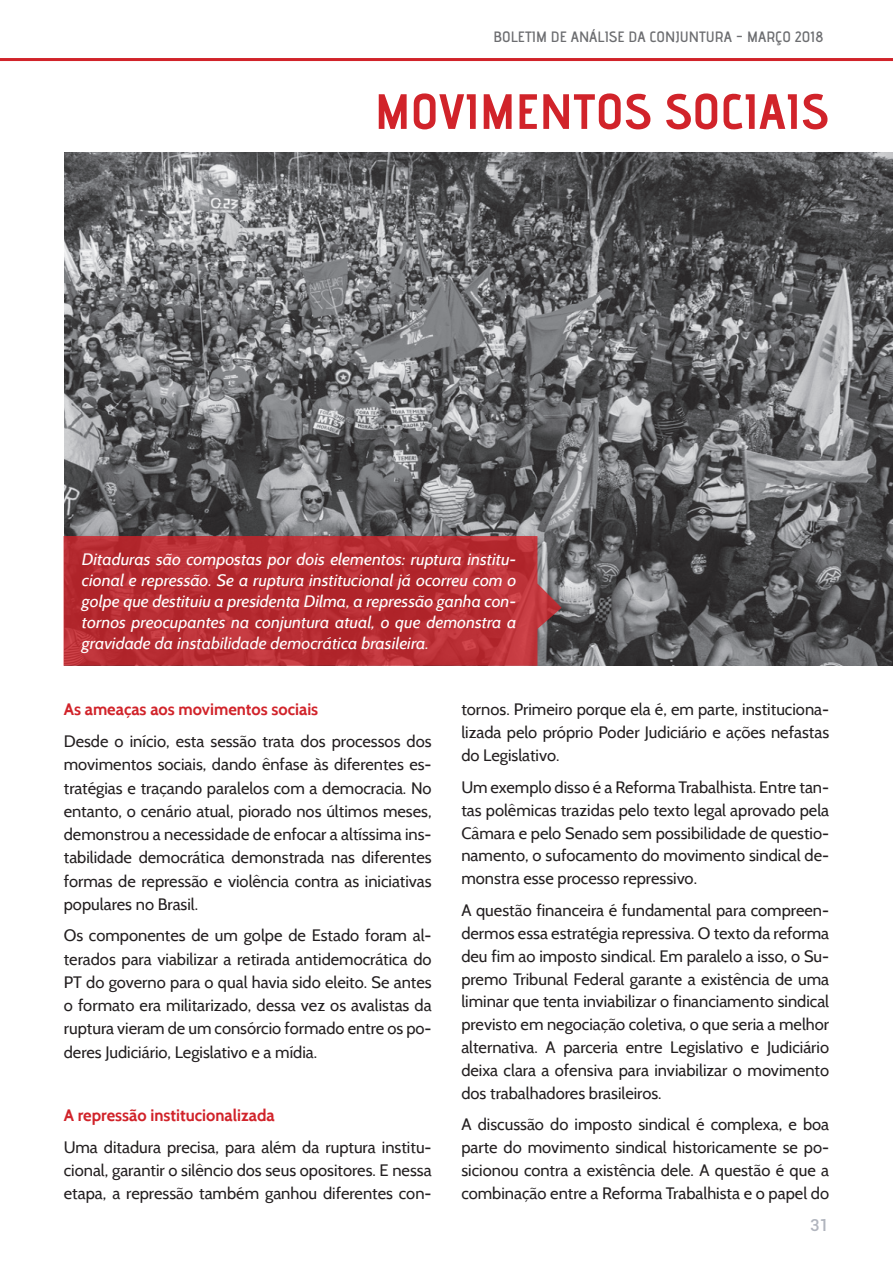
<style>
.page{position:relative;width:893px;height:1263px;background:#fff}
.page>*{position:absolute;margin:0;border:0;box-sizing:border-box;transform-origin:0 0}
.Paragraph_Style_blac{font:49.5px "advent Bd 3";color:#d1232a;scale:1.05 1}
.t1{font:16.5px/23px "Cabin";color:#231f20;text-align:justify}
.t2{font:italic 16.5px/21px "Cabin";color:#fff;text-align:justify;scale:1.05 1}
.t3{font:700 16.5px "Cabin";color:#d1232a}
.t4{font:500 16.5px "Roboto";color:#b1b5be}
.t5{font:15px "advent Bd 2";color:#6c6d70;scale:1.05 1}
</style>
<div class="page">
<hr style="left:0;top:58px;width:893px;height:3px;background:#d1232a">
<img style="left:64px;top:152px;width:829px;height:513px">
<svg style="left:64px;top:536px;width:498px;height:130px;background:#b53035"></svg>
<p class="t5" style="left:493px;top:28px;width:316px">BOLETIM DE ANÁLISE DA CONJUNTURA - MARÇO 2018</p>
<p class="Paragraph_Style_blac" style="left:375px;top:81px;width:434px">MOVIMENTOS SOCIAIS</p>
<p class="t2" style="left:82px;top:549px;width:415px">Ditaduras são compostas por dois elementos: ruptura institu&shy;cional e repressão. Se a ruptura institucional já ocorreu com o golpe que destituiu a presidenta Dilma, a repressão ganha con&shy;tornos preocupantes na conjuntura atual, o que demonstra a gravidade da instabilidade democrática brasileira.</p>
<p class="t3" style="left:64px;top:700px;width:256px">As ameaças aos movimentos sociais</p>
<p class="t1" style="left:64px;top:730px;width:369px">Desde o início, esta sessão trata dos processos dos movimentos sociais, dando ênfase às diferentes es&shy;tratégias e traçando paralelos com a democracia. No entanto, o cenário atual, piorado nos últimos meses, demonstrou a necessidade de enfocar a altíssima ins&shy;tabilidade democrática demonstrada nas diferentes formas de repressão e violência contra as iniciativas populares no Brasil.</p>
<p class="t1" style="left:64px;top:924px;width:369px">Os componentes de um golpe de Estado foram al&shy;terados para viabilizar a retirada antidemocrática do PT do governo para o qual havia sido eleito. Se antes o formato era militarizado, dessa vez os avalistas da ruptura vieram de um consórcio formado entre os po&shy;deres Judiciário, Legislativo e a mídia.</p>
<p class="t3" style="left:64px;top:1105px;width:212px">A repressão institucionalizada</p>
<p class="t1" style="left:64px;top:1135px;width:369px">Uma ditadura precisa, para além da ruptura institu&shy;cional, garantir o silêncio dos seus opositores. E nessa etapa, a repressão também ganhou diferentes con-</p>
<p class="t1" style="left:461px;top:698px;width:369px">tornos. Primeiro porque ela é, em parte, instituciona&shy;lizada pelo próprio Poder Judiciário e ações nefastas do Legislativo.</p>
<p class="t1" style="left:461px;top:775px;width:369px">Um exemplo disso é a Reforma Trabalhista. Entre tan&shy;tas polêmicas trazidas pelo texto legal aprovado pela Câmara e pelo Senado sem possibilidade de questio&shy;namento, o sufocamento do movimento sindical de&shy;monstra esse processo repressivo.</p>
<p class="t1" style="left:461px;top:898px;width:369px">A questão financeira é fundamental para compreen&shy;dermos essa estratégia repressiva. O texto da reforma deu fim ao imposto sindical. Em paralelo a isso, o Su&shy;premo Tribunal Federal garante a existência de uma liminar que tenta inviabilizar o financiamento sindical previsto em negociação coletiva, o que seria a melhor alternativa. A parceria entre Legislativo e Judiciário deixa clara a ofensiva para inviabilizar o movimento dos trabalhadores brasileiros.</p>
<p class="t1" style="left:461px;top:1113px;width:369px">A discussão do imposto sindical é complexa, e boa parte do movimento sindical historicamente se po&shy;sicionou contra a existência dele. A questão é que a combinação entre a Reforma Trabalhista e o papel do</p>
<p class="t4" style="left:810px;top:1214px;width:20px">31</p>
</div>
